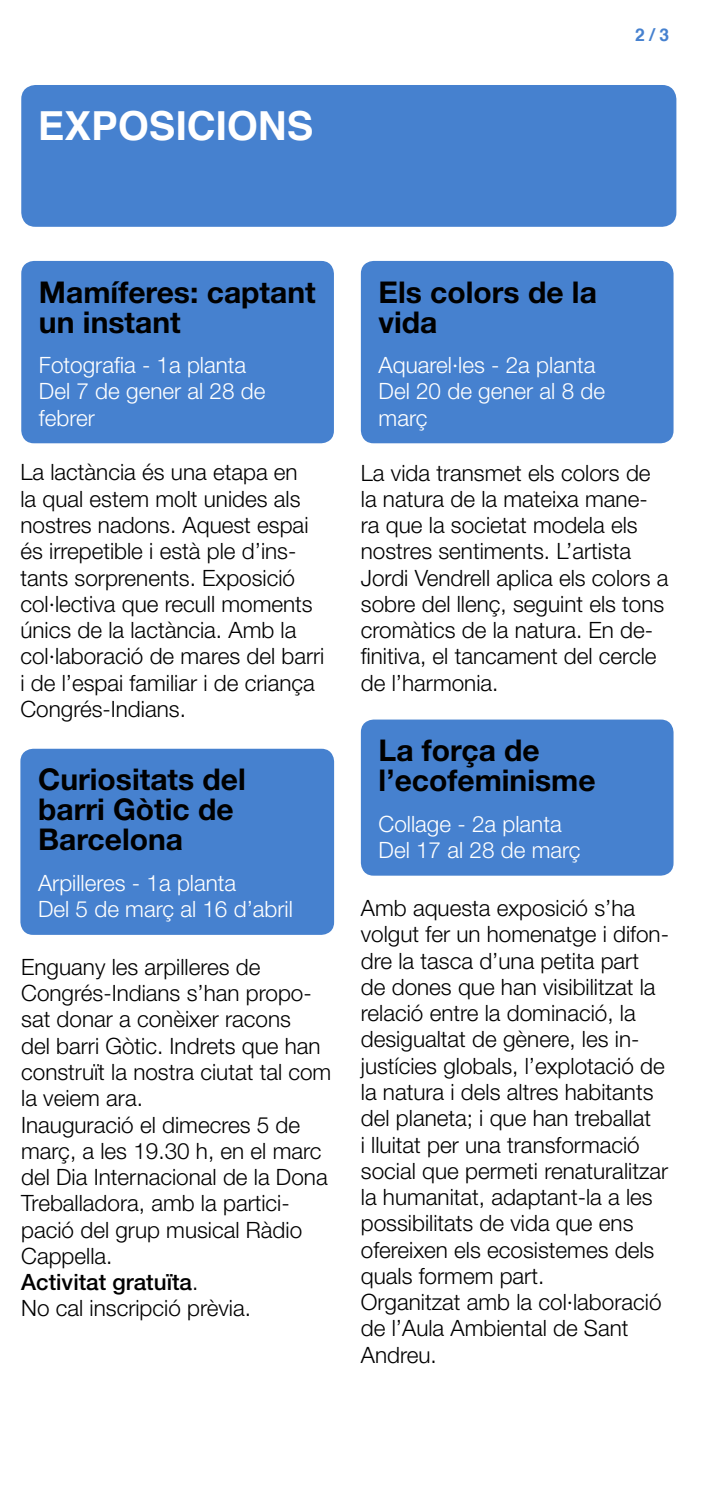
<style>
.page{position:relative;width:709px;height:1489px;background:#fff}
.page>*{position:absolute;margin:0;border:0;box-sizing:border-box;transform-origin:0 0}
.t1{font:700 40px "Helvetica";color:#fff}
.t2{font:700 30px/30px "Helvetica Neue LT Std";color:#000}
.t3{font:300 22.5px/26.2px "Helvetica Neue LT Std";color:#000}
.t4{font:300 22.5px/26.2px "Helvetica Neue LT Std";color:#fff}
.t5{font:700 17.5px "Helvetica";color:#4681cf}
.s1{font-weight:500}
</style>
<div class="page">
<div style="left:21px;top:85px;width:655px;height:142px;background:#4681cf;border-radius:14px"></div>
<div style="left:20px;top:748px;width:314px;height:186px;background:#4681cf;border-radius:13px"></div>
<div style="left:21px;top:261px;width:313px;height:182px;background:#4681cf;border-radius:13px"></div>
<div style="left:361px;top:261px;width:312px;height:182px;background:#4681cf;border-radius:13px"></div>
<div style="left:361px;top:719px;width:312px;height:156px;background:#4681cf;border-radius:13px"></div>
<h1 class="t1" style="left:38px;top:93px;width:277px">EXPOSICIONS</h1>
<h2 class="t2" style="left:39px;top:276px;width:278px">Mamíferes: captant un instant</h2>
<p class="t4" style="left:39px;top:351px;width:228px">Fotografia - 1a planta<br>Del 7 de gener al 28 de febrer</p>
<p class="t5" style="left:635px;top:21px;width:36px">2 / 3</p>
<h2 class="t2" style="left:378px;top:276px;width:220px">Els colors de la vida</h2>
<p class="t4" style="left:378px;top:351px;width:228px">Aquarel·les - 2a planta<br>Del 20 de gener al 8 de març</p>
<p class="t3" style="left:20px;top:459px;width:305px">La lactància és una etapa en<br>la qual estem molt unides als nostres nadons. Aquest espai és irrepetible i està ple d’ins&shy;tants sorprenents. Exposició col·lectiva que recull moments únics de la lactància. Amb la col·laboració de mares del barri i de l’espai familiar i de criança<br>Congrés-Indians.</p>
<p class="t3" style="left:361px;top:459px;width:309px">La vida transmet els colors de la natura de la mateixa mane&shy;ra que la societat modela els nostres sentiments. L’artista<br>Jordi Vendrell aplica els colors a sobre del llenç, seguint els tons cromàtics de la natura. En de&shy;finitiva, el tancament del cercle de l’harmonia.</p>
<h2 class="t2" style="left:38px;top:764px;width:209px">Curiositats del barri Gòtic de<br>Barcelona</h2>
<p class="t4" style="left:38px;top:869px;width:256px">Arpilleres - 1a planta<br>Del 5 de març al 16 d’abril</p>
<p class="t3" style="left:21px;top:953px;width:312px">Enguany les arpilleres de<br>Congrés-Indians s’han propo&shy;sat donar a conèixer racons<br>del barri Gòtic. Indrets que han construït la nostra ciutat tal com la veiem ara.<br>Inauguració el dimecres 5 de març, a les 19.30 h, en el marc del Dia Internacional de la Dona<br>Treballadora, amb la partici&shy;pació del grup musical Ràdio<br>Cappella.<br><span class="s1">Activitat gratuïta</span>.<br>No cal inscripció prèvia.</p>
<h2 class="t2" style="left:378px;top:734px;width:219px">La força de l’ecofeminisme</h2>
<p class="t4" style="left:378px;top:810px;width:203px">Collage - 2a planta<br>Del 17 al 28 de març</p>
<p class="t3" style="left:361px;top:894px;width:309px">Amb aquesta exposició s’ha volgut fer un homenatge i difon&shy;dre la tasca d’una petita part de dones que han visibilitzat la relació entre la dominació, la desigualtat de gènere, les in&shy;justícies globals, l’explotació de la natura i dels altres habitants del planeta; i que han treballat<br>i lluitat per una transformació social que permeti renaturalitzar la humanitat, adaptant-la a les possibilitats de vida que ens ofereixen els ecosistemes dels quals formem part.<br>Organitzat amb la col·laboració de l’Aula Ambiental de Sant<br>Andreu.</p>
</div>
